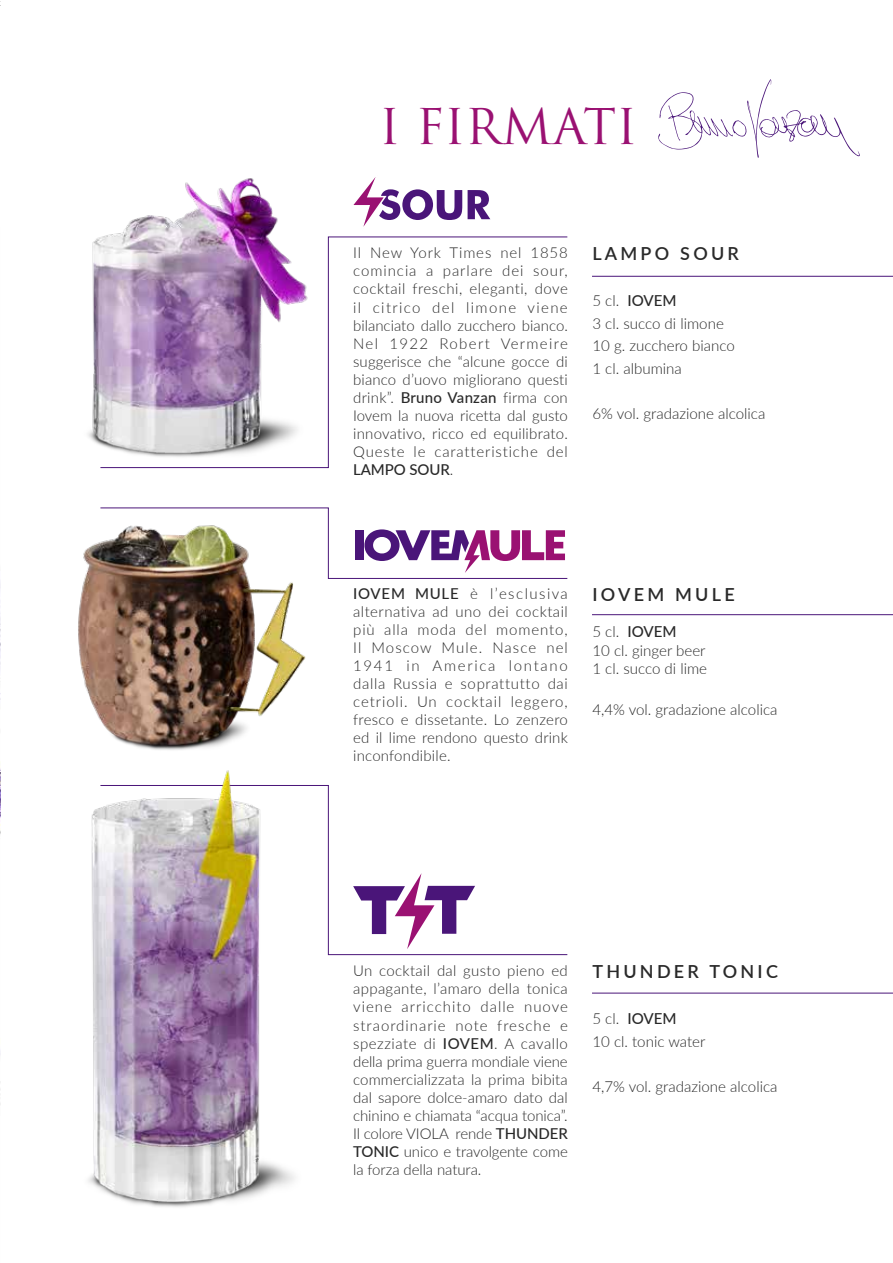
<style>
.page{position:relative;width:893px;height:1263px;background:#fff}
.page>*{position:absolute;margin:0;border:0;box-sizing:border-box;transform-origin:0 0}
.t1{font:48px "Trajan Pro";color:#9a1172}
.t2{font:600 18px "Lato";letter-spacing:.18em;color:#292929}
.t3{font:300 15.15px/22.6px "Lato";color:#292929}
.t4{font:300 15px/18px "Lato";letter-spacing:.01em;color:#292929;text-align:justify}
.s1{font-weight:500}
</style>
<div class="page">
<img style="left:0;top:582px;width:1px;height:523px">
<img style="left:88px;top:178px;width:238px;height:291px">
<img style="left:78px;top:542px;width:228px;height:208px">
<svg style="left:658px;top:79px;width:202px;height:79px"></svg>
<svg style="left:468px;top:190px;width:22px;height:29px"></svg>
<svg style="left:353px;top:177px;width:109px;height:50px"></svg>
<svg style="left:100px;top:237px;width:468px;height:231px"></svg>
<img style="left:100px;top:507px;width:468px;height:72px">
<svg style="left:308px;top:785px;width:260px;height:170px"></svg>
<hr style="left:592px;top:276px;width:301px;height:1px;background:#4a1579">
<hr style="left:592px;top:614px;width:301px;height:1px;background:#4a1579">
<hr style="left:592px;top:993px;width:301px;height:1px;background:#4a1579">
<img style="left:88px;top:770px;width:220px;height:437px">
<h1 class="t1" style="left:379px;top:96px;width:260px">I FIRMATI</h1>
<p class="t4" style="left:353px;top:243px;width:216px">Il New York Times nel 1858 comincia a parlare dei sour, cocktail freschi, eleganti, dove il citrico del limone viene bilanciato dallo zucchero bianco.<br>Nel 1922 Robert Vermeire suggerisce che “alcune gocce di bianco d’uovo migliorano questi drink”. <span class="s1">Bruno Vanzan</span> firma con Iovem la nuova ricetta dal gusto innovativo, ricco ed equilibrato.<br>Queste le caratteristiche del <span class="s1">LAMPO SOUR</span>.</p>
<p class="t2" style="left:592px;top:243px;width:148px">LAMPO SOUR</p>
<p class="t3" style="left:592px;top:289px;width:144px">5 cl. <span class="s1">IOVEM<br></span>3 cl. succo di limone<br>10 g. zucchero bianco<br>1 cl. albumina</p>
<p class="t3" style="left:592px;top:402px;width:174px">6% vol. gradazione alcolica</p>
<p class="t4" style="left:353px;top:584px;width:216px"><span class="s1">IOVEM MULE</span> è l’esclusiva alternativa ad uno dei cocktail più alla moda del momento, Il Moscow Mule. Nasce nel 1941 in America lontano dalla Russia e soprattutto dai cetrioli. Un cocktail leggero, fresco e dissetante. Lo zenzero ed il lime rendono questo drink inconfondibile.</p>
<p class="t2" style="left:592px;top:583px;width:144px">IOVEM MULE</p>
<p class="t3" style="left:592px;top:622px;width:116px;line-height:18.1px">5 cl. <span class="s1">IOVEM<br></span>10 cl. ginger beer<br>1 cl. succo di lime</p>
<p class="t3" style="left:592px;top:697px;width:187px">4,4% vol. gradazione alcolica</p>
<p class="t4" style="left:353px;top:961px;width:216px">Un cocktail dal gusto pieno ed appagante, l’amaro della tonica viene arricchito dalle nuove straordinarie note fresche e spezziate di <span class="s1">IOVEM</span>. A cavallo della prima guerra mondiale viene commercializzata la prima bibita dal sapore dolce-amaro dato dal chinino e chiamata “acqua tonica”.<br>Il colore VIOLA rende <span class="s1">THUNDER TONIC</span> unico e travolgente come la forza della natura.</p>
<p class="t2" style="left:592px;top:961px;width:187px">THUNDER TONIC</p>
<p class="t3" style="left:592px;top:1007px;width:115px">5 cl. <span class="s1">IOVEM<br></span>10 cl. tonic water</p>
<p class="t3" style="left:592px;top:1075px;width:187px">4,7% vol. gradazione alcolica</p>
</div>
